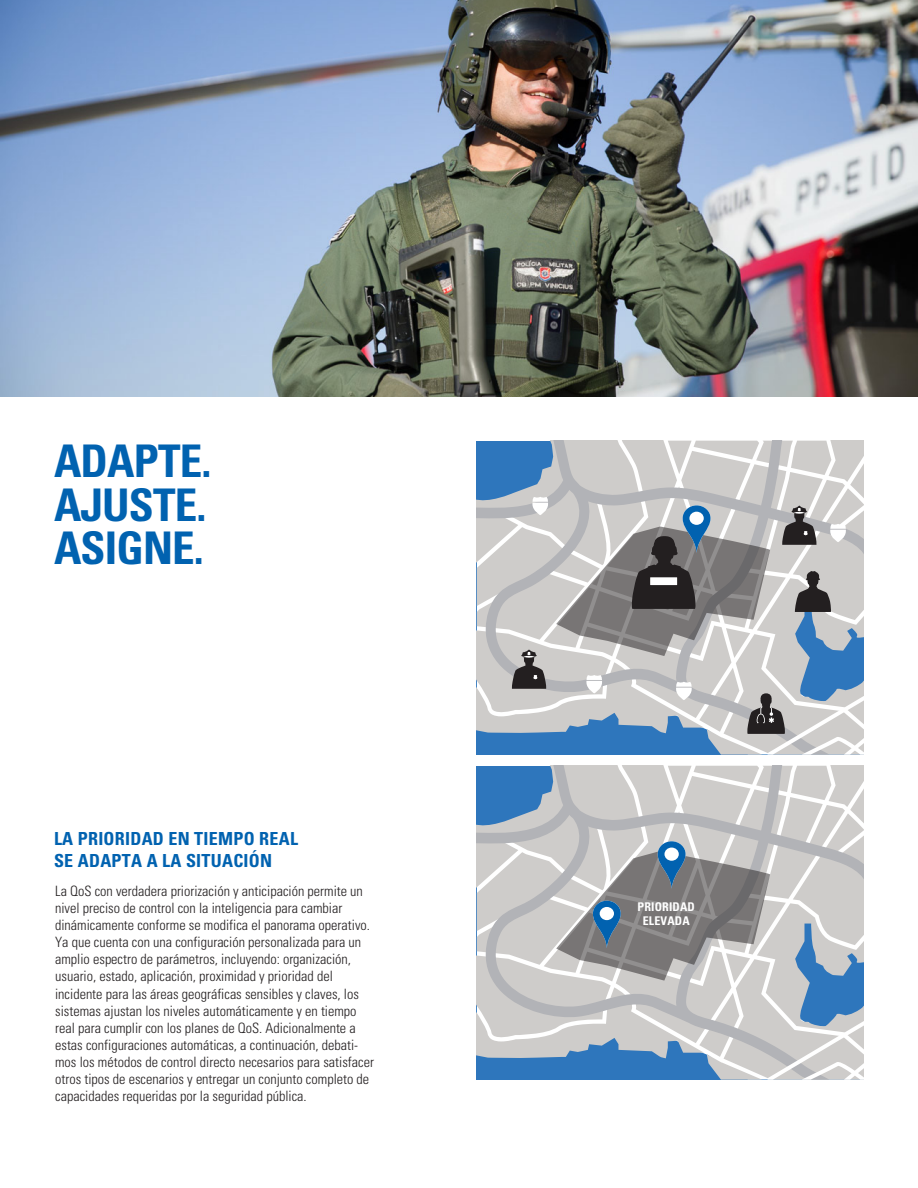
<style>
.page{position:relative;width:918px;height:1188px;background:#fff}
.page>*{position:absolute;margin:0;border:0;box-sizing:border-box;transform-origin:0 0}
.t1{font:700 condensed 45px/43.5px "Univers";letter-spacing:-.02em;color:#0162b0;text-align:justify}
.t2{font:700 condensed 18px/21.6px "Univers";letter-spacing:.015em;color:#0162b0}
.t3{font:300 condensed 14.25px/17.1px "Univers";color:#231f20}
.t4{font:700 condensed 12px/13.5px "Univers";letter-spacing:.015em;color:#fff;text-align:center}
</style>
<div class="page">
<svg style="left:477px;top:766px;width:387px;height:314px;background:#b0b8c0"></svg>
<svg style="left:477px;top:441px;width:387px;height:314px;background:#aab1b9"></svg>
<img style="left:0;top:0;width:918px;height:396px">
<h1 class="t1" style="left:54px;top:439px;width:159px">ADAPTE.<br>AJUSTE.<br>ASIGNE.</h1>
<p class="t2" style="left:54px;top:828px;width:246px">LA PRIORIDAD EN TIEMPO REAL<br>SE ADAPTA A LA SITUACIÓN</p>
<p class="t3" style="left:55px;top:882px;width:320px">La QoS con verdadera priorización y anticipación permite un nivel preciso de control con la inteligencia para cambiar dinámicamente conforme se modifica el panorama operativo.<br>Ya que cuenta con una configuración personalizada para un amplio espectro de parámetros, incluyendo: organización, usuario, estado, aplicación, proximidad y prioridad del incidente para las áreas geográficas sensibles y claves, los sistemas ajustan los niveles automáticamente y en tiempo real para cumplir con los planes de QoS. Adicionalmente a estas configuraciones automáticas, a continuación, debati&shy;mos los métodos de control directo necesarios para satisfacer otros tipos de escenarios y entregar un conjunto completo de capacidades requeridas por la seguridad pública.</p>
<p class="t4" style="left:638px;top:900px;width:59px">PRIORIDAD<br>ELEVADA</p>
</div>
